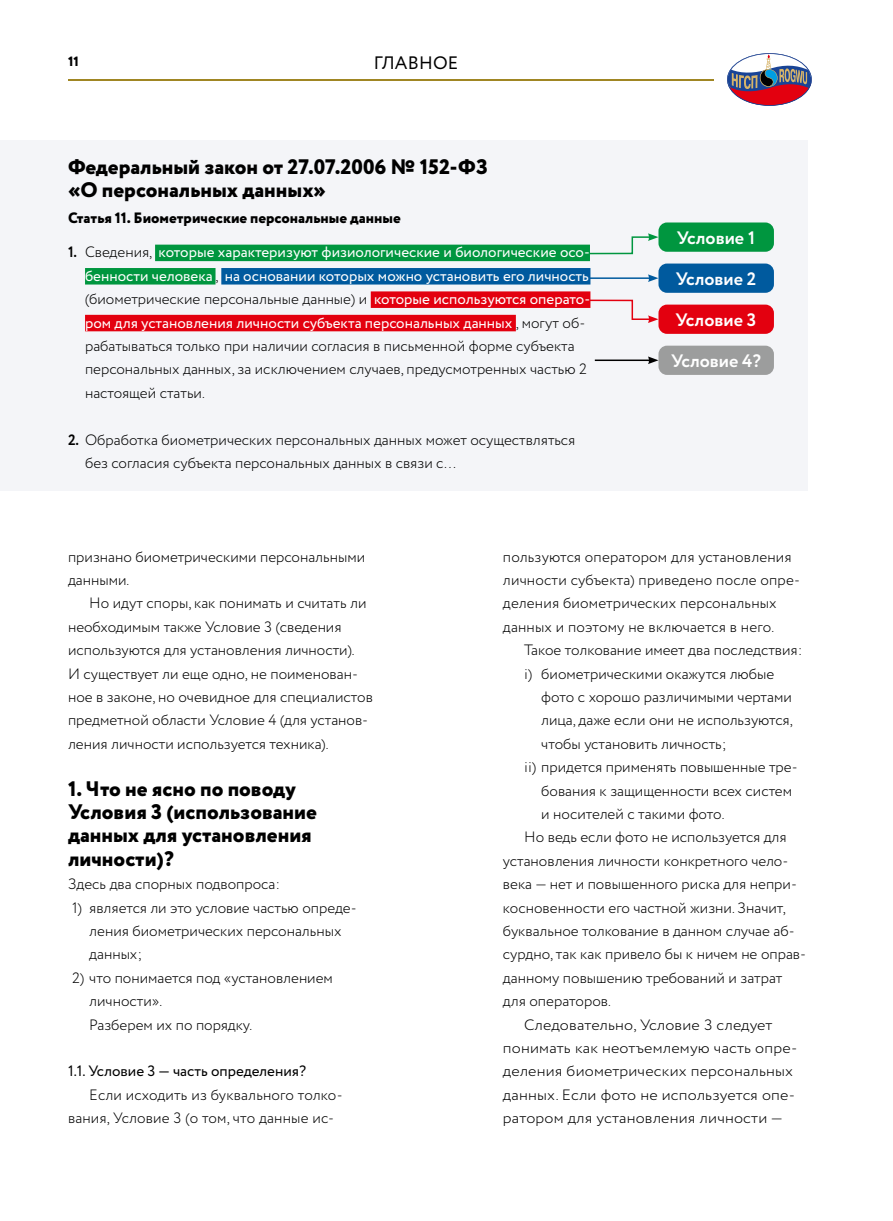
<style>
.page{position:relative;width:893px;height:1221px;background:#fff}
.page>*{position:absolute;margin:0;border:0;box-sizing:border-box;transform-origin:0 0}
.t1{font:800 21px/23.4px "Circe";color:#000}
.t2{font:700 18px "Circe";color:#fff}
.t3{font:18px "Circe";color:#000}
.t4{font:300 15px/23.4px "Circe";color:#000}
.t5{font:300 15px "Circe";color:#000;scale:1.06 1}
.t6{font:800 15px "Circe";color:#000}
.t7{font:15px "Circe";color:#000}
.t8{font:800 13.5px "Circe";color:#000}
.s1{font-weight:700}
.s2{font-weight:400;color:#fff}
</style>
<div class="page">
<hr style="left:68px;top:79px;width:646px;height:2px;background:#a08623">
<div style="left:0;top:140px;width:808px;height:351px;background:#f4f5f8"></div>
<div style="left:155px;top:244px;width:435px;height:17px;background:#00963f"></div>
<div style="left:85px;top:268px;width:131px;height:16px;background:#00963f"></div>
<div style="left:221px;top:268px;width:369px;height:16px;background:#005a9e"></div>
<div style="left:371px;top:291px;width:219px;height:17px;background:#e3000f"></div>
<div style="left:85px;top:315px;width:431px;height:16px;background:#e3000f"></div>
<div style="left:658px;top:222px;width:116px;height:30px;background:#00963f;border-radius:9px"></div>
<div style="left:658px;top:263px;width:116px;height:30px;background:#005a9e;border-radius:9px"></div>
<div style="left:658px;top:345px;width:116px;height:30px;background:#9c9d9d;border-radius:9px"></div>
<div style="left:658px;top:304px;width:116px;height:30px;background:#e3000f;border-radius:9px"></div>
<svg style="left:588px;top:233px;width:70px;height:22px"></svg>
<svg style="left:588px;top:299px;width:70px;height:24px"></svg>
<hr style="left:590px;top:277px;width:60px;height:2px;background:#005a9e">
<svg style="left:648px;top:274px;width:10px;height:8px"></svg>
<hr style="left:595px;top:359px;width:55px;height:2px;background:#000">
<svg style="left:648px;top:356px;width:10px;height:8px"></svg>
<svg style="left:727px;top:53px;width:85px;height:53px"></svg>
<p class="t8" style="left:68px;top:52px;width:12px">11</p>
<p class="t3" style="left:374px;top:51px;width:86px">Главное</p>
<h1 class="t1" style="left:68px;top:156px;width:422px">Федеральный закон от 27.07.2006 № 152-ФЗ «О персональных данных»</h1>
<p class="t6" style="left:68px;top:208px;width:334px">Статья 11. Биометрические персональные данные</p>
<p class="t4" style="left:85px;top:241px;width:507px;text-indent:-17px"><span class="s1">1.</span> Сведения, <span class="s2">которые характеризуют физиологические и биологические осо&shy;бенности человека</span> , <span class="s2">на основании которых можно установить его личность </span>(биометрические персональные данные) и <span class="s2">которые используются операто&shy;ром для установления личности субъекта персональных данных</span> , могут об&shy;рабатываться только при наличии согласия в письменной форме субъекта персональных данных, за исключением случаев, предусмотренных частью 2 настоящей статьи.</p>
<p class="t4" style="left:85px;top:428px;width:492px;text-indent:-17px"><span class="s1">2.</span> Обработка биометрических персональных данных может осуществляться без согласия субъекта персональных данных в связи с…</p>
<p class="t2" style="left:677px;top:226px;width:80px">Условие 1</p>
<p class="t2" style="left:676px;top:267px;width:82px">Условие 2</p>
<p class="t2" style="left:676px;top:308px;width:82px">Условие 3</p>
<p class="t2" style="left:671px;top:349px;width:91px">Условие 4?</p>
<p class="t4" style="left:68px;top:545px;width:299px">признано биометрическими персональными данными.</p>
<p class="t4" style="left:68px;top:592px;width:306px;text-indent:21px">Но идут споры, как понимать и считать ли необходимым также Условие 3 (сведения используются для установления личности).<br>И существует ли еще одно, не поименован&shy;ное в законе, но очевидное для специалистов предметной области Условие 4 (для установ&shy;ления личности используется техника).</p>
<h1 class="t1" style="left:68px;top:777px;width:250px">1. Что не ясно по поводу<br>Условия 3 (использование данных для установления личности)?</h1>
<p class="t4" style="left:68px;top:872px;width:214px">Здесь два спорных подвопроса:</p>
<p class="t4" style="left:89px;top:896px;width:269px;text-indent:-17px">1) является ли это условие частью опреде&shy;ления биометрических персональных данных;</p>
<p class="t4" style="left:89px;top:966px;width:245px;text-indent:-17px">2) что понимается под «установлением личности».<br>Разберем их по порядку.</p>
<p class="t7" style="left:68px;top:1061px;width:240px">1.1. Условие 3 — часть определения?</p>
<p class="t4" style="left:68px;top:1083px;width:276px;text-indent:21px">Если исходить из буквального толко&shy;вания, Условие 3 (о том, что данные ис-</p>
<p class="t4" style="left:503px;top:545px;width:299px">пользуются оператором для установления личности субъекта) приведено после опре&shy;деления биометрических персональных данных и поэтому не включается в него.</p>
<p class="t4" style="left:524px;top:638px;width:280px">Такое толкование имеет два последствия: i) биометрическими окажутся любые</p>
<p class="t4" style="left:541px;top:685px;width:252px">фото с хорошо различимыми чертами</p>
<p class="t4" style="left:541px;top:709px;width:253px">лица, даже если они не используются,</p>
<p class="t4" style="left:541px;top:732px;width:187px">чтобы установить личность;</p>
<p class="t4" style="left:524px;top:755px;width:275px">ii) придется применять повышенные тре-</p>
<p class="t4" style="left:541px;top:779px;width:252px">бования к защищенности всех систем</p>
<p class="t4" style="left:541px;top:802px;width:185px">и носителей с такими фото.</p>
<p class="t4" style="left:524px;top:825px;width:264px">Но ведь если фото не используется для</p>
<p class="t4" style="left:503px;top:849px;width:287px">установления личности конкретного чело-</p>
<p class="t4" style="left:503px;top:872px;width:295px">века — нет и повышенного риска для непри-</p>
<p class="t4" style="left:503px;top:896px;width:284px">косновенности его частной жизни. Значит,</p>
<p class="t4" style="left:503px;top:919px;width:293px">буквальное толкование в данном случае аб-</p>
<p class="t4" style="left:503px;top:942px;width:305px">сурдно, так как привело бы к ничем не оправ-</p>
<p class="t4" style="left:503px;top:966px;width:281px">данному повышению требований и затрат</p>
<p class="t4" style="left:503px;top:989px;width:109px">для операторов.</p>
<p class="t5" style="left:524px;top:1014px;width:236px">Следовательно, Условие 3 следует</p>
<p class="t5" style="left:503px;top:1037px;width:279px">понимать как неотъемлемую часть опре-</p>
<p class="t5" style="left:503px;top:1061px;width:275px">деления биометрических персональных</p>
<p class="t5" style="left:503px;top:1084px;width:277px">данных. Если фото не используется опе-</p>
<p class="t5" style="left:503px;top:1108px;width:266px">ратором для установления личности —</p>
</div>
